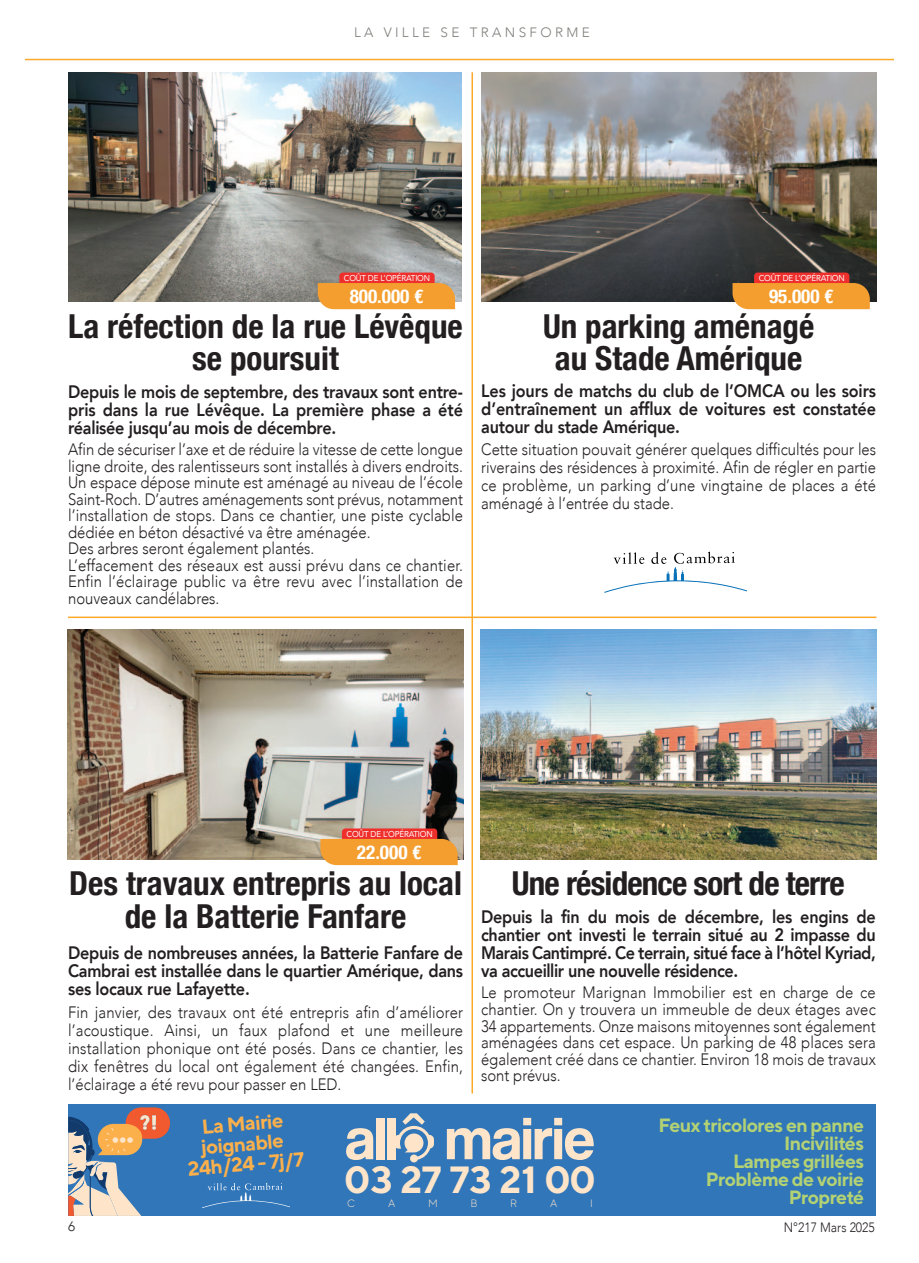
<style>
.page{position:relative;width:919px;height:1263px;background:#fff}
.page>*{position:absolute;margin:0;border:0;box-sizing:border-box;transform-origin:0 0}
.t1{font:700 37.8px "TT Norms";color:#fee5ca}
.t2{font:700 condensed 33px/31.5px "Helvetica Neue";color:#231f20;text-align:center}
.t3{font:700 condensed 33px "Helvetica Neue";letter-spacing:-.025em;color:#231f20}
.t4{font:26.4px "Myriad Pro";color:#fee5ca}
.t5{font:700 20.25px/20.2px "TT Norms";color:#fbb04b;text-align:center}
.t6{font:700 19.2px/18px "TT Norms";letter-spacing:-.03em;color:#b3d274;text-align:right}
.t7{font:700 condensed 19.2px "Helvetica Neue";color:#fff}
.t8{font:800 18px/18px "Avenir";letter-spacing:-.015em;color:#231f20;text-align:justify;scale:.9 1}
.t9{font:300 16.5px/16.5px "Avenir";color:#231f20;text-align:justify;scale:.9 1}
.t10{font:300 13.5px "Avenir";letter-spacing:.25em;color:#7c8079}
.t11{font:300 13.5px "Avenir";color:#231f20;scale:.9 1}
.t12{font:300 13.5px "Avenir";color:#231f20}
.t13{font:300 10.65px "TT Norms";color:#fee5ca}
.t14{font:8.55px "Avenir";letter-spacing:-.025em;color:#fff;scale:.95 1}
</style>
<div class="page">
<img style="left:68px;top:630px;width:395px;height:229px">
<img style="left:481px;top:72px;width:395px;height:230px">
<img style="left:480px;top:630px;width:396px;height:229px">
<img style="left:68px;top:72px;width:393px;height:230px">
<hr style="left:471px;top:72px;width:2px;height:1021px;background:#faa928">
<hr style="left:68px;top:616px;width:808px;height:2px;background:#faa928">
<hr style="left:26px;top:59px;width:867px;height:1px;background:#faa928">
<div style="left:339px;top:273px;width:95px;height:15px;background:#ee2f2c;border-radius:4px"></div>
<div style="left:318px;top:283px;width:137px;height:26px;background:#f49e30"></div>
<div style="left:754px;top:273px;width:95px;height:15px;background:#ee2f2c;border-radius:4px"></div>
<div style="left:732px;top:283px;width:137px;height:26px;background:#f49e30"></div>
<div style="left:342px;top:828px;width:95px;height:15px;background:#ee2f2c;border-radius:4px"></div>
<div style="left:320px;top:839px;width:137px;height:26px;background:#f49e30"></div>
<div style="left:68px;top:1104px;width:807px;height:112px;background:#3176b9"></div>
<svg style="left:68px;top:1107px;width:102px;height:109px"></svg>
<svg style="left:346px;top:1128px;width:27px;height:32px"></svg>
<div style="left:376px;top:1118px;width:8px;height:41px;background:#fee5ca"></div>
<div style="left:387px;top:1118px;width:8px;height:41px;background:#fee5ca"></div>
<svg style="left:447px;top:1118px;width:146px;height:42px"></svg>
<svg style="left:394px;top:1113px;width:40px;height:49px"></svg>
<svg style="left:202px;top:1183px;width:88px;height:25px"></svg>
<svg style="left:604px;top:552px;width:143px;height:41px"></svg>
<p class="t10" style="left:354px;top:23px;width:237px">LA VILLE SE TRANSFORME</p>
<p class="t14" style="left:344px;top:272px;width:92px">COÛT DE L’OPÉRATION</p>
<p class="t7" style="left:350px;top:284px;width:75px">800.000 €</p>
<p class="t14" style="left:758px;top:272px;width:92px">COÛT DE L’OPÉRATION</p>
<p class="t7" style="left:769px;top:284px;width:66px">95.000 €</p>
<p class="t2" style="left:68px;top:310px;width:396px">La réfection de la rue Lévêque se poursuit</p>
<p class="t8" style="left:68px;top:383px;width:440px">Depuis le mois de septembre, des travaux sont entre&shy;pris dans la rue Lévêque. La première phase a été réalisée jusqu’au mois de décembre.</p>
<p class="t9" style="left:68px;top:442px;width:440px">Afin de sécuriser l’axe et de réduire la vitesse de cette longue ligne droite, des ralentisseurs sont installés à divers endroits.</p>
<p class="t9" style="left:68px;top:475px;width:440px">Un espace dépose minute est aménagé au niveau de l’école Saint-Roch. D’autres aménagements sont prévus, notamment l’installation de stops. Dans ce chantier, une piste cyclable dédiée en béton désactivé va être aménagée.</p>
<p class="t9" style="left:68px;top:541px;width:275px">Des arbres seront également plantés.</p>
<p class="t9" style="left:68px;top:557px;width:440px">L’effacement des réseaux est aussi prévu dans ce chantier.<br>Enfin l’éclairage public va être revu avec l’installation de nouveaux candélabres.</p>
<p class="t2" style="left:543px;top:310px;width:273px">Un parking aménagé</p>
<p class="t2" style="left:555px;top:342px;width:249px">au Stade Amérique</p>
<p class="t8" style="left:481px;top:382px;width:440px">Les jours de matchs du club de l’OMCA ou les soirs d’entraînement un afflux de voitures est constatée autour du stade Amérique.</p>
<p class="t9" style="left:481px;top:441px;width:440px;line-height:18px">Cette situation pouvait générer quelques difficultés pour les riverains des résidences à proximité. Afin de régler en partie ce problème, un parking d’une vingtaine de places a été aménagé à l’entrée du stade.</p>
<p class="t14" style="left:346px;top:828px;width:92px">COÛT DE L’OPÉRATION</p>
<p class="t7" style="left:357px;top:840px;width:66px">22.000 €</p>
<p class="t2" style="left:69px;top:866px;width:394px;line-height:33px">Des travaux entrepris au local de la Batterie Fanfare</p>
<p class="t8" style="left:68px;top:945px;width:440px">Depuis de nombreuses années, la Batterie Fanfare de Cambrai est installée dans le quartier Amérique, dans ses locaux rue Lafayette.</p>
<p class="t9" style="left:68px;top:1004px;width:440px;line-height:18px">Fin janvier, des travaux ont été entrepris afin d’améliorer l’acoustique. Ainsi, un faux plafond et une meilleure installation phonique ont été posés. Dans ce chantier, les dix fenêtres du local ont également été changées. Enfin, l’éclairage a été revu pour passer en LED.</p>
<p class="t3" style="left:512px;top:863px;width:334px">Une résidence sort de terre</p>
<p class="t8" style="left:481px;top:909px;width:440px">Depuis la fin du mois de décembre, les engins de chantier ont investi le terrain situé au 2 impasse du Marais Cantimpré. Ce terrain, situé face à l’hôtel Kyriad, va accueillir une nouvelle résidence.</p>
<p class="t9" style="left:481px;top:985px;width:440px">Le promoteur Marignan Immobilier est en charge de ce chantier. On y trouvera un immeuble de deux étages avec 34 appartements. Onze maisons mitoyennes sont également aménagées dans cet espace. Un parking de 48 places sera également créé dans ce chantier. Environ 18 mois de travaux sont prévus.</p>
<p class="t4" style="left:112px;top:1122px;width:24px">•••</p>
<p class="t5" style="left:183px;top:1121px;width:118px;rotate:-5deg">La Mairie joignable<br>24h/24 - 7j/7</p>
<p class="t6" style="left:658px;top:1118px;width:207px">Feux tricolores en panne<br>Incivilités<br>Lampes grillées<br>Problème de voirie<br>Propreté</p>
<p class="t1" style="left:344px;top:1166px;width:254px">03 27 73 21 00</p>
<p class="t13" style="left:347px;top:1200px;width:9px">C</p>
<p class="t13" style="left:388px;top:1200px;width:9px">A</p>
<p class="t13" style="left:428px;top:1200px;width:11px">M</p>
<p class="t13" style="left:470px;top:1200px;width:9px">B</p>
<p class="t13" style="left:510px;top:1200px;width:9px">R</p>
<p class="t13" style="left:550px;top:1200px;width:9px">A</p>
<p class="t13" style="left:590px;top:1200px;width:4px">I</p>
<p class="t12" style="left:68px;top:1217px;width:9px">6</p>
<p class="t11" style="left:783px;top:1218px;width:103px">N°217 Mars 2025</p>
</div>
